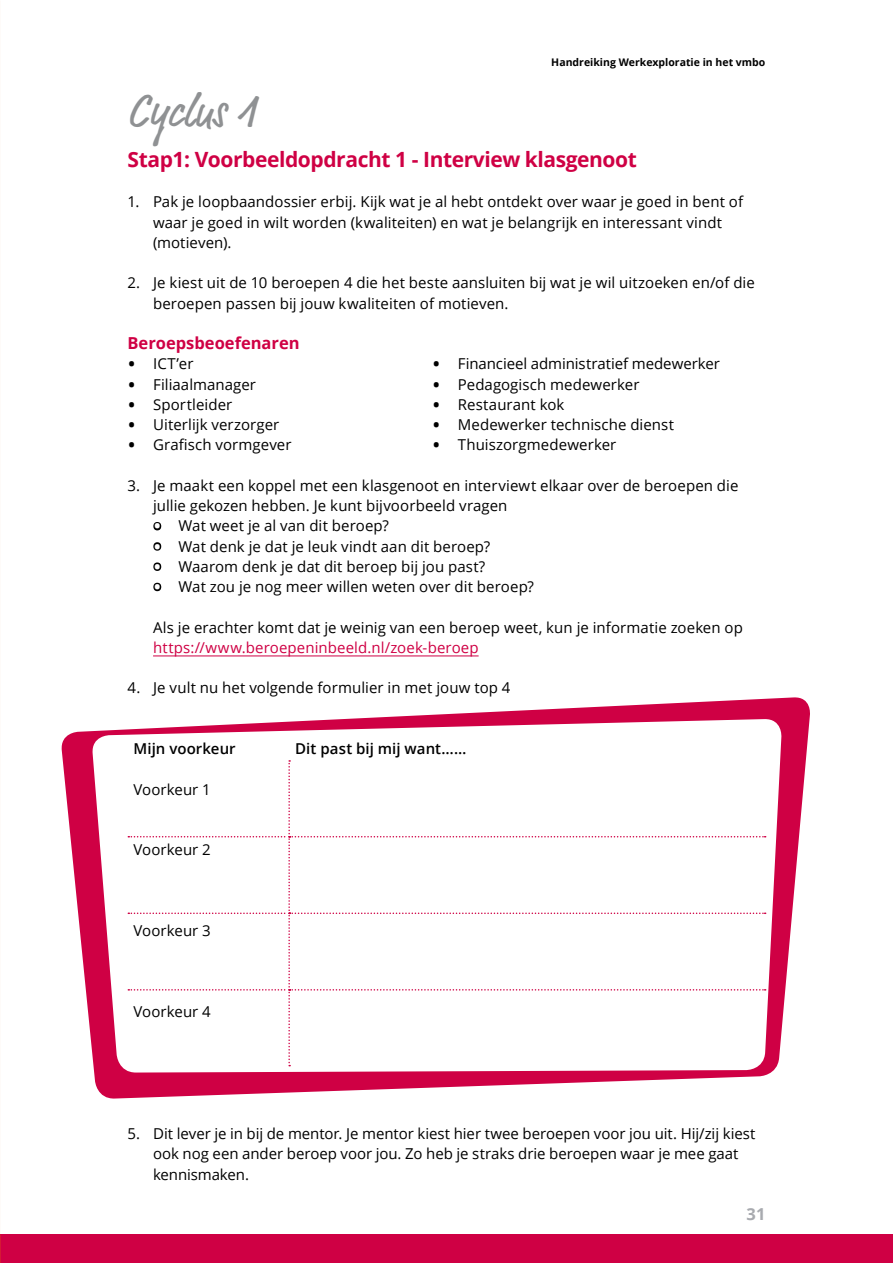
<style>
.page{position:relative;width:893px;height:1263px;background:#fff}
.page>*{position:absolute;margin:0;border:0;box-sizing:border-box;transform-origin:0 0}
.t1{font:46.5px "Market 2019";color:#8f9193;scale:.96 1}
.t2{font:700 21px "Open Sans";letter-spacing:-.02em;color:#cf0044}
.t3{font:700 16.5px "Open Sans";color:#cf0044}
.t4{font:700 16.5px "Open Sans";color:#a8aaaf}
.t5{font:15px/20.2px "Open Sans";letter-spacing:.005em;color:#000}
.t6{font:15px "Open Sans";letter-spacing:.005em;color:#cf0044}
.t7{font:600 15px "Open Sans";letter-spacing:.005em;color:#000}
.t8{font:700 10.5px "Open Sans";color:#000}
.s1{font-size:22.5px}
.s2{font-size:22.5px;color:#fff}
</style>
<div class="page">
<div style="left:0;top:1234px;width:893px;height:29px;background:#cf0044"></div>
<svg style="left:61px;top:697px;width:749px;height:402px"></svg>
<svg style="left:91px;top:719px;width:691px;height:353px"></svg>
<hr style="left:153px;top:656px;width:326px;height:1px;background:#cf0044">
<svg style="left:153px;top:522px;width:9px;height:9px"></svg>
<svg style="left:153px;top:542px;width:9px;height:9px"></svg>
<svg style="left:153px;top:562px;width:9px;height:9px"></svg>
<svg style="left:153px;top:582px;width:9px;height:10px"></svg>
<svg style="left:128px;top:760px;width:638px;height:306px"></svg>
<p class="t8" style="left:551px;top:54px;width:216px">Handreiking Werkexploratie in het vmbo</p>
<h1 class="t1" style="left:128px;top:84px;width:136px">Cyclus 1</h1>
<h2 class="t2" style="left:128px;top:144px;width:511px">Stap1: Voorbeeldopdracht 1 - Interview klasgenoot</h2>
<p class="t5" style="left:153px;top:191px;width:592px;text-indent:-26px">1. Pak je loopbaandossier erbij. Kijk wat je al hebt ontdekt over waar je goed in bent of waar je goed in wilt worden (kwaliteiten) en wat je belangrijk en interessant vindt (motieven).</p>
<p class="t5" style="left:153px;top:272px;width:603px;text-indent:-26px">2. Je kiest uit de 10 beroepen 4 die het beste aansluiten bij wat je wil uitzoeken en/of die beroepen passen bij jouw kwaliteiten of motieven.</p>
<p class="t3" style="left:128px;top:331px;width:174px">Beroepsbeoefenaren</p>
<p class="t5" style="left:128px;top:353px;width:67px"><span class="s1">•</span> ICT’er</p>
<p class="t5" style="left:128px;top:374px;width:130px"><span class="s1">•</span> Filiaalmanager</p>
<p class="t5" style="left:128px;top:394px;width:106px"><span class="s1">•</span> Sportleider</p>
<p class="t5" style="left:128px;top:414px;width:153px"><span class="s1">•</span> Uiterlijk verzorger</p>
<p class="t5" style="left:128px;top:434px;width:165px"><span class="s1">•</span> Grafisch vormgever</p>
<p class="t5" style="left:153px;top:475px;width:587px;text-indent:-26px">3. Je maakt een koppel met een klasgenoot en interviewt elkaar over de beroepen die jullie gekozen hebben. Je kunt bijvoorbeeld vragen</p>
<p class="t5" style="left:153px;top:515px;width:237px"><span class="s2">•</span> Wat weet je al van dit beroep?</p>
<p class="t5" style="left:153px;top:536px;width:339px"><span class="s2">•</span> Wat denk je dat je leuk vindt aan dit beroep?</p>
<p class="t5" style="left:153px;top:556px;width:334px"><span class="s2">•</span> Waarom denk je dat dit beroep bij jou past?</p>
<p class="t5" style="left:153px;top:576px;width:382px"><span class="s2">•</span> Wat zou je nog meer willen weten over dit beroep?</p>
<p class="t5" style="left:153px;top:617px;width:591px">Als je erachter komt dat je weinig van een beroep weet, kun je informatie zoeken op</p>
<p class="t6" style="left:153px;top:637px;width:327px">https://www.beroepeninbeeld.nl/zoek-beroep</p>
<p class="t5" style="left:128px;top:677px;width:384px">4. Je vult nu het volgende formulier in met jouw top 4</p>
<p class="t5" style="left:432px;top:353px;width:289px"><span class="s1">•</span> Financieel administratief medewerker</p>
<p class="t5" style="left:432px;top:374px;width:209px"><span class="s1">•</span> Pedagogisch medewerker</p>
<p class="t5" style="left:432px;top:394px;width:134px"><span class="s1">•</span> Restaurant kok</p>
<p class="t5" style="left:432px;top:414px;width:243px"><span class="s1">•</span> Medewerker technische dienst</p>
<p class="t5" style="left:432px;top:434px;width:185px"><span class="s1">•</span> Thuiszorgmedewerker</p>
<p class="t7" style="left:134px;top:738px;width:104px">Mijn voorkeur</p>
<p class="t7" style="left:295px;top:738px;width:173px">Dit past bij mij want……</p>
<p class="t5" style="left:134px;top:779px;width:79px">Voorkeur 1</p>
<p class="t5" style="left:134px;top:839px;width:79px">Voorkeur 2</p>
<p class="t5" style="left:134px;top:920px;width:79px">Voorkeur 3</p>
<p class="t5" style="left:134px;top:1001px;width:79px">Voorkeur 4</p>
<p class="t5" style="left:153px;top:1123px;width:604px;text-indent:-26px">5. Dit lever je in bij de mentor. Je mentor kiest hier twee beroepen voor jou uit. Hij/zij kiest ook nog een ander beroep voor jou. Zo heb je straks drie beroepen waar je mee gaat kennismaken.</p>
<p class="t4" style="left:747px;top:1202px;width:20px">31</p>
</div>
